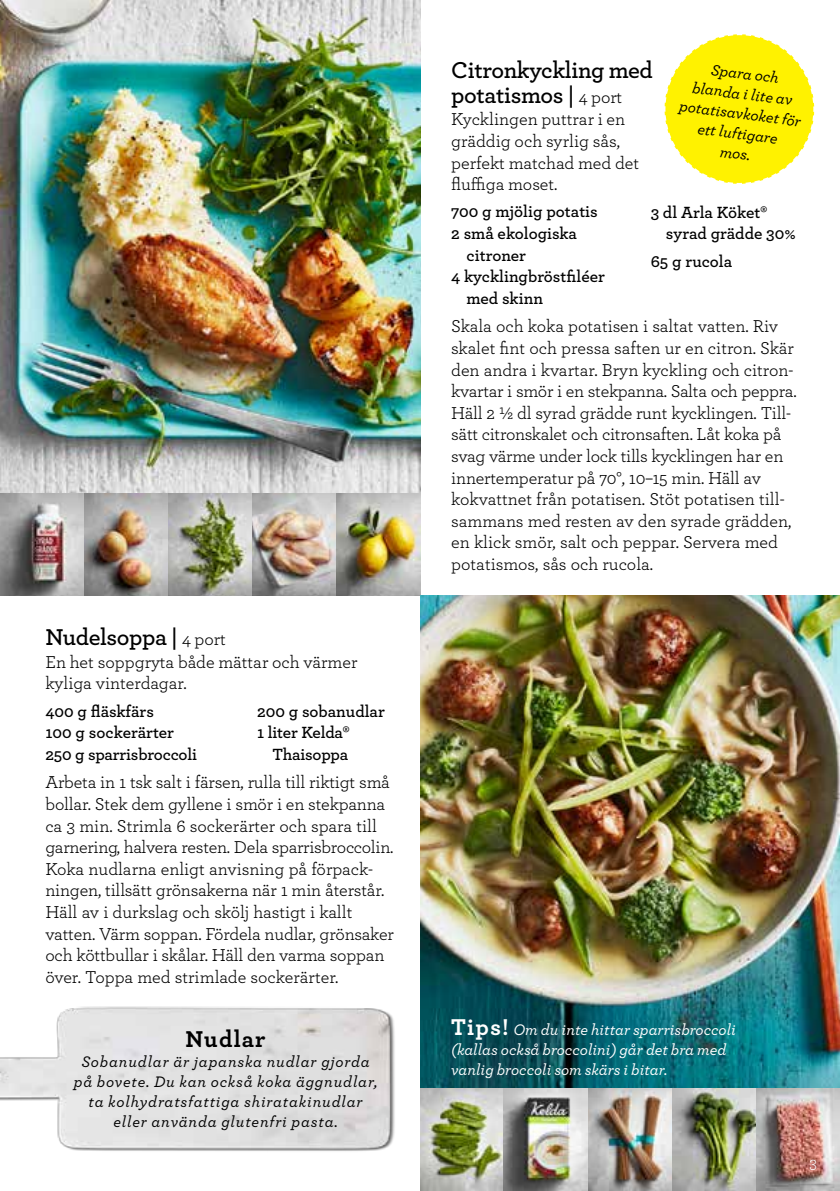
<style>
.page{position:relative;width:840px;height:1191px;background:#fff}
.page>*{position:absolute;margin:0;border:0;box-sizing:border-box;transform-origin:0 0}
.t1{font:600 24px/25px "Archer";letter-spacing:-.015em;color:#000}
.t2{font:700 24px "Archer";letter-spacing:.05em;color:#000}
.t3{font:18px/21.6px "Archer";letter-spacing:-.01em;color:#000}
.t4{font:600 17px/21.6px "Archer";color:#000}
.t5{font:16.4px "Archer";color:#fff}
.t6{font:italic 500 16px/20px "Archer";letter-spacing:.05em;color:#000;text-align:center}
.t7{font:italic 500 16px/20px "Archer";color:#fff}
.s1{font-weight:400;font-size:18px}
.s2{font-weight:700;font-style:normal;font-size:24px}
</style>
<div class="page">
<img style="left:0;top:1006px;width:395px;height:145px">
<img style="left:0;top:0;width:420px;height:595px">
<svg style="left:664px;top:34px;width:151px;height:150px"></svg>
<img style="left:420px;top:595px;width:419px;height:596px">
<h1 class="t1" style="left:45px;top:623px;width:182px">Nudelsoppa | <span class="s1">4 port</span></h1>
<p class="t3" style="left:45px;top:650px;width:313px">En het soppgryta både mättar och värmer kyliga vinterdagar.</p>
<p class="t4" style="left:45px;top:699px;width:153px">400 g fläskfärs<br>100 g sockerärter<br>250 g sparrisbroccoli</p>
<p class="t3" style="left:45px;top:770px;width:350px">Arbeta in 1 tsk salt i färsen, rulla till riktigt små bollar. Stek dem gyllene i smör i en stekpanna ca 3 min. Strimla 6 sockerärter och spara till garnering, halvera resten. Dela sparrisbroccolin.<br>Koka nudlarna enligt anvisning på förpack&shy;ningen, tillsätt grönsakerna när 1 min återstår.<br>Häll av i durkslag och skölj hastigt i kallt vatten. Värm soppan. Fördela nudlar, grönsaker och köttbullar i skålar. Häll den varma soppan över. Toppa med strimlade sockerärter.</p>
<p class="t4" style="left:257px;top:699px;width:129px">200 g sobanudlar</p>
<p class="t4" style="left:257px;top:721px;width:94px">1 liter Kelda®</p>
<p class="t4" style="left:272px;top:742px;width:77px">Thaisoppa</p>
<h1 class="t2" style="left:185px;top:1023px;width:82px">Nudlar</h1>
<p class="t6" style="left:74px;top:1050px;width:305px">Sobanudlar är japanska nudlar gjorda på bovete. Du kan också koka äggnudlar, ta kolhydratsfattiga shiratakinudlar eller använda glutenfri pasta.</p>
<h1 class="t1" style="left:451px;top:56px;width:203px">Citronkyckling med potatismos | <span class="s1">4 port</span></h1>
<p class="t3" style="left:451px;top:108px;width:189px">Kycklingen puttrar i en gräddig och syrlig sås, perfekt matchad med det fluffiga moset.</p>
<p class="t4" style="left:451px;top:200px;width:148px">700 g mjölig potatis</p>
<p class="t4" style="left:451px;top:222px;width:127px">2 små ekologiska</p>
<p class="t4" style="left:466px;top:243px;width:61px">citroner</p>
<p class="t4" style="left:451px;top:265px;width:155px">4 kycklingbröstfiléer</p>
<p class="t4" style="left:466px;top:286px;width:78px">med skinn</p>
<p class="t3" style="left:451px;top:315px;width:347px">Skala och koka potatisen i saltat vatten. Riv skalet fint och pressa saften ur en citron. Skär den andra i kvartar. Bryn kyckling och citron&shy;kvartar i smör i en stekpanna. Salta och peppra.<br>Häll 2 ½ dl syrad grädde runt kycklingen. Till&shy;sätt citronskalet och citronsaften. Låt koka på svag värme under lock tills kycklingen har en innertemperatur på 70°, 10–15 min. Häll av kokvattnet från potatisen. Stöt potatisen till&shy;sammans med resten av den syrade grädden, en klick smör, salt och peppar. Servera med potatismos, sås och rucola.</p>
<p class="t6" style="left:685px;top:55px;width:124px;rotate:7deg">Spara och<br>blanda i lite av potatisavkoket för ett luftigare<br>mos.</p>
<p class="t4" style="left:665px;top:200px;width:131px;text-indent:-15px">3 dl Arla Köket® syrad grädde 30%</p>
<p class="t4" style="left:650px;top:249px;width:83px">65 g rucola</p>
<p class="t7" style="left:451px;top:1018px;width:286px"><span class="s2">Tips!</span> Om du inte hittar sparrisbroccoli (kallas också broccolini) går det bra med vanlig broccoli som skärs i bitar.</p>
<p class="t5" style="left:808px;top:1151px;width:9px">3</p>
</div>
